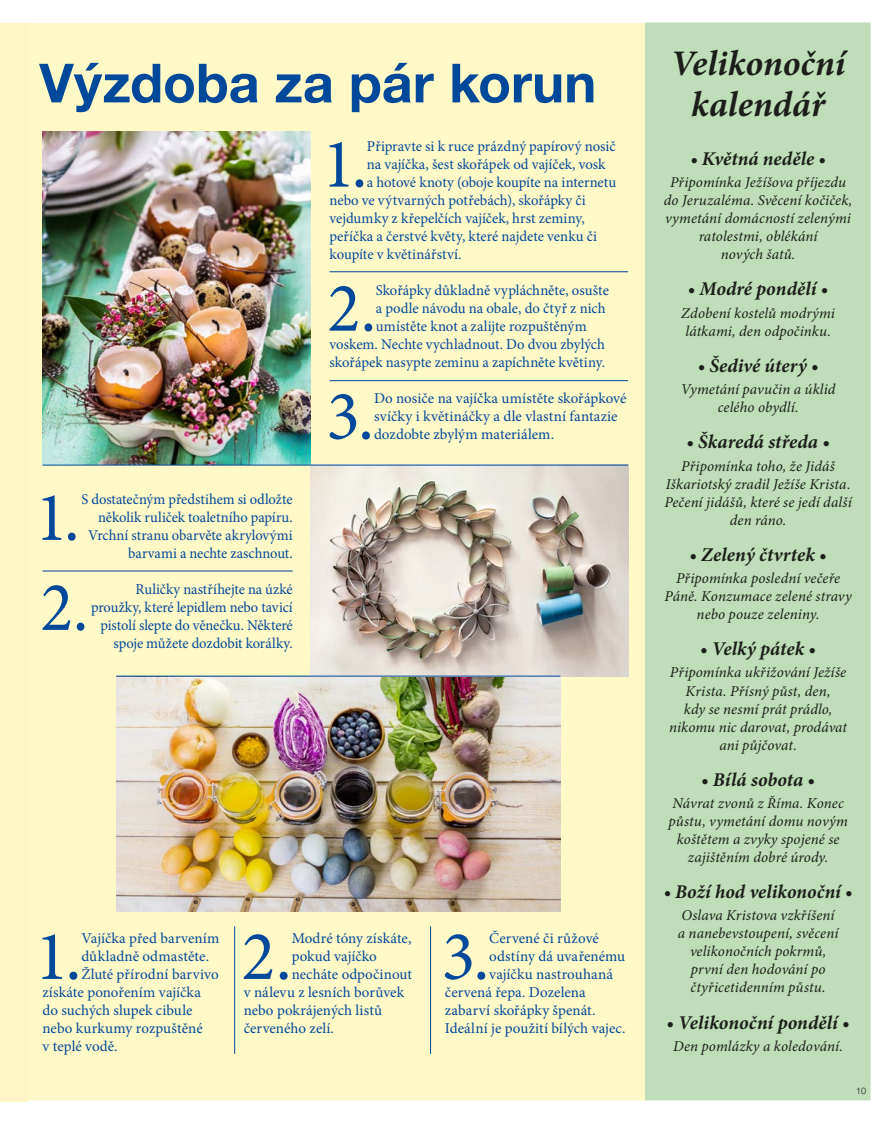
<style>
.page{position:relative;width:893px;height:1123px;background:#fff}
.page>*{position:absolute;margin:0;border:0;box-sizing:border-box;transform-origin:0 0}
.TEXT{font:70.35px "Minion Pro";color:#00489a}
.HEAD_black_18_b{font:700 54px "Helvetica Neue LT Pro";color:#00489a}
.v_rámečcích{font:italic 700 36px "Minion Pro";color:#1d1d1b}
.v_rámečcích-2{font:italic 700 19.5px "Minion Pro";color:#1d1d1b}
.TEXT-2{font:15px/18px "Minion Pro";color:#00489a;text-align:right}
.v_rámečcích-3{font:italic 15px/18px "Minion Pro";letter-spacing:.005em;color:#1d1d1b;text-align:center}
.t1{font:300 9px "Helvetica Neue LT Pro";color:#1d1d1b}
</style>
<div class="page">
<img style="left:0;top:22px;width:871px;height:1080px">
<div style="left:0;top:23px;width:28px;height:1078px;background:#fff5c5"></div>
<p class="HEAD_black_18_b" style="left:39px;top:49px;width:558px">Výzdoba za pár korun</p>
<p class="TEXT" style="left:35px;top:470px;width:46px">1.</p>
<p class="TEXT-2" style="left:82px;top:490px;width:213px">S dostatečným předstihem si odložte několik ruliček toaletního papíru.<br>Vrchní stranu obarvěte akrylovými barvami a nechte zaschnout.</p>
<p class="TEXT" style="left:40px;top:560px;width:49px">2.</p>
<p class="TEXT-2" style="left:91px;top:580px;width:203px">Ruličky nastříhejte na úzké proužky, které lepidlem nebo tavicí pistolí slepte do věnečku. Některé spoje můžete dozdobit korálky.</p>
<p class="TEXT" style="left:322px;top:117px;width:47px">1.</p>
<p class="TEXT-2" style="left:367px;top:137px;width:250px">Připravte si k ruce prázdný papírový nosič</p>
<p class="TEXT-2" style="left:367px;top:155px;width:240px">na vajíčka, šest skořápek od vajíček, vosk</p>
<p class="TEXT-2" style="left:367px;top:173px;width:251px">a hotové knoty (oboje koupíte na internetu</p>
<p class="TEXT-2" style="left:330px;top:191px;width:258px">nebo ve výtvarných potřebách), skořápky či</p>
<p class="TEXT-2" style="left:330px;top:209px;width:257px">vejdumky z křepelčích vajíček, hrst zeminy,</p>
<p class="TEXT-2" style="left:330px;top:227px;width:269px">peříčka a čerstvé květy, které najdete venku či</p>
<p class="TEXT-2" style="left:330px;top:245px;width:134px">koupíte v květinářství.</p>
<p class="TEXT" style="left:327px;top:261px;width:50px">2.</p>
<p class="TEXT-2" style="left:376px;top:281px;width:234px">Skořápky důkladně vypláchněte, osušte</p>
<p class="TEXT-2" style="left:376px;top:299px;width:231px">a podle návodu na obale, do čtyř z nich</p>
<p class="TEXT-2" style="left:376px;top:317px;width:212px">umístěte knot a zalijte rozpuštěným</p>
<p class="TEXT-2" style="left:330px;top:335px;width:277px">voskem. Nechte vychladnout. Do dvou zbylých</p>
<p class="TEXT-2" style="left:330px;top:353px;width:277px">skořápek nasypte zeminu a zapíchněte květiny.</p>
<p class="TEXT" style="left:326px;top:369px;width:49px">3.</p>
<p class="TEXT-2" style="left:374px;top:389px;width:254px;text-align:left">Do nosiče na vajíčka umístěte skořápkové svíčky i květináčky a dle vlastní fantazie dozdobte zbylým materiálem.</p>
<p class="TEXT" style="left:35px;top:909px;width:48px">1.</p>
<p class="TEXT-2" style="left:81px;top:929px;width:140px">Vajíčka před barvením</p>
<p class="TEXT-2" style="left:81px;top:947px;width:129px">důkladně odmastěte.</p>
<p class="TEXT-2" style="left:81px;top:965px;width:139px">Žluté přírodní barvivo</p>
<p class="TEXT-2" style="left:43px;top:983px;width:160px">získáte ponořením vajíčka</p>
<p class="TEXT-2" style="left:43px;top:1001px;width:151px">do suchých slupek cibule</p>
<p class="TEXT-2" style="left:43px;top:1019px;width:162px">nebo kurkumy rozpuštěné</p>
<p class="TEXT-2" style="left:43px;top:1037px;width:77px">v teplé vodě.</p>
<p class="TEXT" style="left:241px;top:909px;width:52px">2.</p>
<p class="TEXT-2" style="left:292px;top:929px;width:121px">Modré tóny získáte,</p>
<p class="TEXT-2" style="left:292px;top:947px;width:87px">pokud vajíčko</p>
<p class="TEXT-2" style="left:292px;top:965px;width:122px">necháte odpočinout</p>
<p class="TEXT-2" style="left:244px;top:983px;width:162px">v nálevu z lesních borůvek</p>
<p class="TEXT-2" style="left:244px;top:1001px;width:140px">nebo pokrájených listů</p>
<p class="TEXT-2" style="left:244px;top:1019px;width:92px">červeného zelí.</p>
<p class="TEXT" style="left:442px;top:909px;width:49px">3.</p>
<p class="TEXT-2" style="left:489px;top:929px;width:111px">Červené či růžové</p>
<p class="TEXT-2" style="left:489px;top:947px;width:137px">odstíny dá uvařenému</p>
<p class="TEXT-2" style="left:489px;top:965px;width:125px">vajíčku nastrouhaná</p>
<p class="TEXT-2" style="left:445px;top:983px;width:142px">červená řepa. Dozelena</p>
<p class="TEXT-2" style="left:445px;top:1001px;width:152px">zabarví skořápky špenát.</p>
<p class="TEXT-2" style="left:445px;top:1019px;width:182px">Ideální je použití bílých vajec.</p>
<p class="v_rámečcích" style="left:671px;top:38px;width:176px">Velikonoční</p>
<p class="v_rámečcích" style="left:691px;top:79px;width:135px">kalendář</p>
<p class="v_rámečcích-2" style="left:690px;top:145px;width:137px">• Květná neděle •</p>
<p class="v_rámečcích-3" style="left:664px;top:173px;width:190px">Připomínka Ježíšova příjezdu do Jeruzaléma. Svěcení kočiček, vymetání domácností zelenými ratolestmi, oblékání<br>nových šatů.</p>
<p class="v_rámečcích-2" style="left:688px;top:275px;width:142px">• Modré pondělí •</p>
<p class="v_rámečcích-3" style="left:681px;top:304px;width:155px;text-align:left">Zdobení kostelů modrými látkami, den odpočinku.</p>
<p class="v_rámečcích-2" style="left:698px;top:352px;width:122px">• Šedivé úterý •</p>
<p class="v_rámečcích-3" style="left:681px;top:380px;width:156px">Vymetání pavučin a úklid celého obydlí.</p>
<p class="v_rámečcích-2" style="left:686px;top:428px;width:145px">• Škaredá středa •</p>
<p class="v_rámečcích-3" style="left:664px;top:457px;width:189px">Připomínka toho, že Jidáš<br>Iškariotský zradil Ježíše Krista.<br>Pečení jidášů, které se jedí další den ráno.</p>
<p class="v_rámečcích-2" style="left:690px;top:540px;width:139px">• Zelený čtvrtek •</p>
<p class="v_rámečcích-3" style="left:665px;top:569px;width:188px">Připomínka poslední večeře<br>Páně. Konzumace zelené stravy nebo pouze zeleniny.</p>
<p class="v_rámečcích-2" style="left:700px;top:635px;width:117px">• Velký pátek •</p>
<p class="v_rámečcích-3" style="left:669px;top:663px;width:180px">Připomínka ukřižování Ježíše<br>Krista. Přísný půst, den,<br>kdy se nesmí prát prádlo, nikomu nic darovat, prodávat ani půjčovat.</p>
<p class="v_rámečcích-2" style="left:701px;top:765px;width:115px">• Bílá sobota •</p>
<p class="v_rámečcích-3" style="left:668px;top:794px;width:181px">Návrat zvonů z Říma. Konec půstu, vymetání domu novým koštětem a zvyky spojené se zajištěním dobré úrody.</p>
<p class="v_rámečcích-2" style="left:664px;top:878px;width:190px">• Boží hod velikonoční •</p>
<p class="v_rámečcích-3" style="left:678px;top:906px;width:162px">Oslava Kristova vzkříšení a nanebevstoupení, svěcení velikonočních pokrmů, první den hodování po čtyřicetidenním půstu.</p>
<p class="v_rámečcích-2" style="left:667px;top:1008px;width:185px">• Velikonoční pondělí •</p>
<p class="v_rámečcích-3" style="left:673px;top:1037px;width:171px">Den pomlázky a koledování.</p>
<p class="t1" style="left:856px;top:1085px;width:12px">10</p>
</div>
